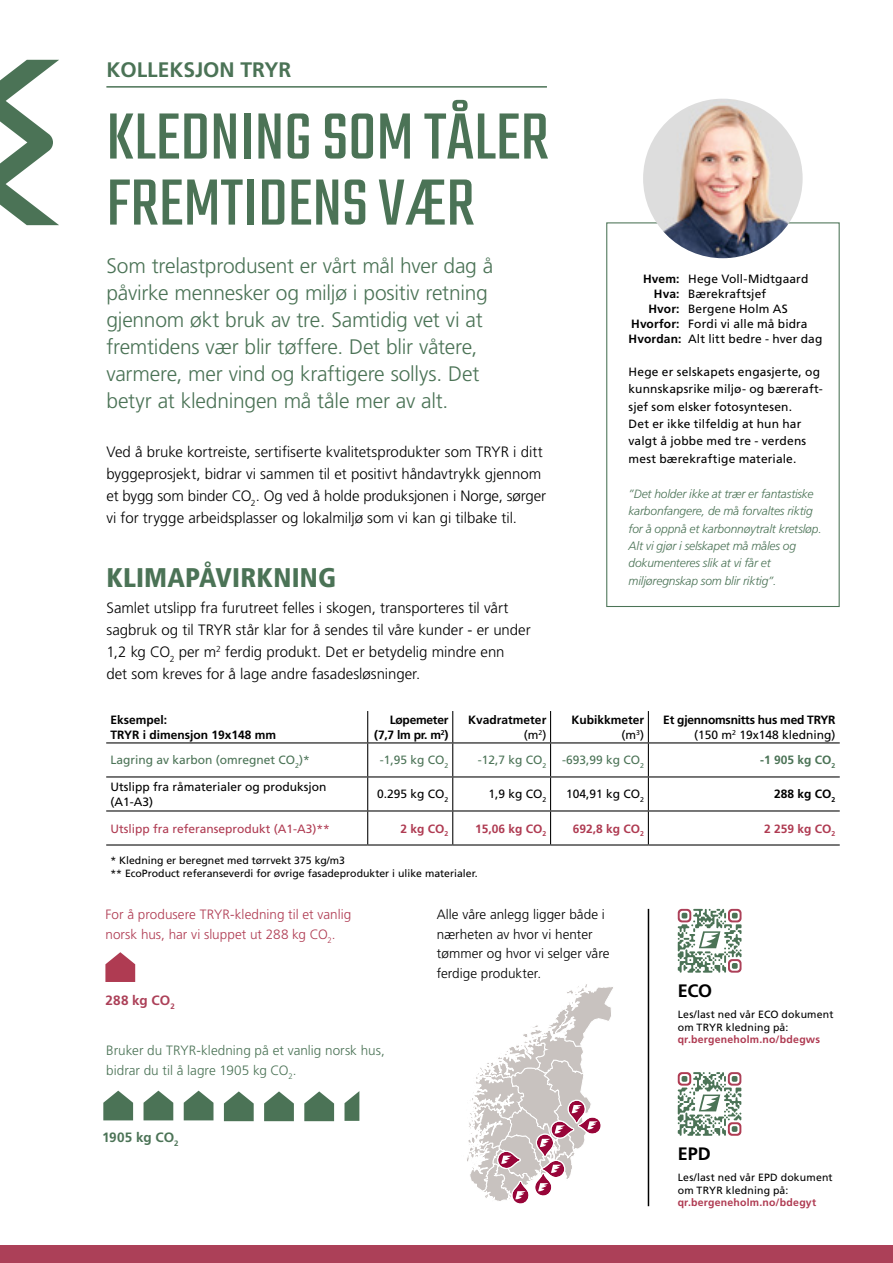
<style>
.page{position:relative;width:893px;height:1263px;background:#fff}
.page>*{position:absolute;margin:0;border:0;box-sizing:border-box;transform-origin:0 0}
.t1{font:72px/66px "Teko";color:#4b7356}
.t2{font:900 condensed 27px "Frutiger LT Std";letter-spacing:.01em;color:#4b7356}
.t3{font:300 21px/27px "Frutiger LT Std";letter-spacing:-.01em;color:#4b7356}
.t4{font:700 21px "Frutiger LT Std";color:#4b7356}
.t5{font:700 18px "Frutiger LT Std";letter-spacing:-.005em;color:#000}
.t6{font:300 15px/21.8px "Frutiger LT Std";color:#000}
.t7{font:300 13.5px/19.5px "Frutiger LT Std";letter-spacing:.005em;color:#000}
.t8{font:300 13.5px/19.5px "Frutiger LT Std";color:#af3b52}
.t9{font:300 13.5px/19.5px "Frutiger LT Std";color:#4b7356}
.t10{font:700 13.5px "Frutiger LT Std";letter-spacing:.005em;color:#4b7356}
.t11{font:700 13.5px "Frutiger LT Std";letter-spacing:.01em;color:#ac4058}
.t12{font:12px/17.4px "Frutiger LT Std";letter-spacing:.01em;color:#000}
.t13{font:italic 300 12px/17.4px "Frutiger LT Std";letter-spacing:-.015em;color:#4b7356}
.t14{font:700 12px/14.4px "Frutiger LT Std";color:#000;text-align:right}
.t15{font:700 12px/14.4px "Frutiger LT Std";letter-spacing:-.02em;color:#000;text-align:right}
.t16{font:12px "Frutiger LT Std";color:#4b7356}
.t17{font:12px "Frutiger LT Std";color:#af3b52}
.t18{font:700 12px "Frutiger LT Std";color:#af3b52}
.t19{font:700 12px "Frutiger LT Std";color:#4b7356}
.t20{font:10.5px/12.6px "Frutiger LT Std";color:#000}
.t21{font:10.5px/12.6px "Frutiger LT Std";letter-spacing:.02em;color:#000}
.t22{font:700 10.5px "Frutiger LT Std";letter-spacing:.02em;color:#af3b52}
.s1{font-weight:700}
.s2{font-weight:400}
</style>
<div class="page">
<svg style="left:0;top:60px;width:59px;height:165px"></svg>
<hr style="left:106px;top:86px;width:441px;height:2px;background:#4b7356">
<div style="left:606px;top:222px;width:234px;height:385px;border:1px solid #4b7356"></div>
<img style="left:643px;top:99px;width:160px;height:159px;border-radius:80px">
<hr style="left:367px;top:711px;width:1px;height:31px;background:#000">
<hr style="left:452px;top:711px;width:1px;height:31px;background:#000">
<hr style="left:550px;top:711px;width:1px;height:31px;background:#000">
<hr style="left:648px;top:711px;width:1px;height:31px;background:#000">
<hr style="left:106px;top:742px;width:262px;height:1px;background:#000">
<hr style="left:367px;top:743px;width:1px;height:33px;background:#000">
<hr style="left:368px;top:742px;width:85px;height:1px;background:#000">
<hr style="left:452px;top:743px;width:1px;height:33px;background:#000">
<hr style="left:453px;top:742px;width:98px;height:1px;background:#000">
<hr style="left:550px;top:743px;width:1px;height:33px;background:#000">
<hr style="left:551px;top:742px;width:97px;height:1px;background:#000">
<hr style="left:648px;top:743px;width:1px;height:33px;background:#000">
<hr style="left:648px;top:742px;width:192px;height:1px;background:#000">
<hr style="left:106px;top:776px;width:262px;height:1px;background:#000">
<hr style="left:367px;top:777px;width:1px;height:33px;background:#000">
<hr style="left:368px;top:776px;width:85px;height:1px;background:#000">
<hr style="left:452px;top:777px;width:1px;height:33px;background:#000">
<hr style="left:453px;top:776px;width:98px;height:1px;background:#000">
<hr style="left:550px;top:777px;width:1px;height:33px;background:#000">
<hr style="left:551px;top:776px;width:97px;height:1px;background:#000">
<hr style="left:648px;top:777px;width:1px;height:33px;background:#000">
<hr style="left:648px;top:776px;width:192px;height:1px;background:#000">
<hr style="left:106px;top:810px;width:262px;height:1px;background:#000">
<hr style="left:367px;top:811px;width:1px;height:33px;background:#000">
<hr style="left:368px;top:810px;width:85px;height:1px;background:#000">
<hr style="left:452px;top:811px;width:1px;height:33px;background:#000">
<hr style="left:453px;top:810px;width:98px;height:1px;background:#000">
<hr style="left:550px;top:811px;width:1px;height:33px;background:#000">
<hr style="left:551px;top:810px;width:97px;height:1px;background:#000">
<hr style="left:648px;top:811px;width:1px;height:33px;background:#000">
<hr style="left:648px;top:810px;width:192px;height:1px;background:#000">
<hr style="left:106px;top:844px;width:262px;height:1px;background:#000">
<hr style="left:368px;top:844px;width:85px;height:1px;background:#000">
<hr style="left:453px;top:844px;width:98px;height:1px;background:#000">
<hr style="left:551px;top:844px;width:97px;height:1px;background:#000">
<hr style="left:648px;top:844px;width:192px;height:1px;background:#000">
<svg style="left:105px;top:952px;width:30px;height:30px"></svg>
<hr style="left:648px;top:909px;width:1px;height:297px;background:#000">
<svg style="left:678px;top:909px;width:63px;height:64px"></svg>
<svg style="left:678px;top:1072px;width:63px;height:64px"></svg>
<svg style="left:264px;top:1091px;width:30px;height:30px"></svg>
<svg style="left:224px;top:1091px;width:30px;height:30px"></svg>
<svg style="left:304px;top:1091px;width:30px;height:30px"></svg>
<svg style="left:144px;top:1091px;width:29px;height:29px"></svg>
<svg style="left:103px;top:1091px;width:30px;height:29px"></svg>
<svg style="left:184px;top:1091px;width:29px;height:29px"></svg>
<svg style="left:344px;top:1091px;width:15px;height:30px"></svg>
<svg style="left:467px;top:984px;width:146px;height:220px"></svg>
<div style="left:0;top:1245px;width:893px;height:18px;background:#ac4058"></div>
<h3 class="t4" style="left:106px;top:58px;width:186px">KOLLEKSJON TRYR</h3>
<h1 class="t1" style="left:106px;top:109px;width:444px">KLEDNING SOM TÅLER<br>FREMTIDENS VÆR</h1>
<p class="t3" style="left:106px;top:252px;width:388px">Som trelastprodusent er vårt mål hver dag å påvirke mennesker og miljø i positiv retning gjennom økt bruk av tre. Samtidig vet vi at fremtidens vær blir tøffere. Det blir våtere, varmere, mer vind og kraftigere sollys. Det betyr at kledningen må tåle mer av alt.</p>
<p class="t12" style="left:643px;top:271px;width:167px"><span class="s1">Hvem:</span> Hege Voll-Midtgaard</p>
<p class="t12" style="left:654px;top:286px;width:114px"><span class="s1">Hva:</span> Bærekraftsjef</p>
<p class="t12" style="left:648px;top:301px;width:141px"><span class="s1">Hvor:</span> Bergene Holm AS</p>
<p class="t12" style="left:631px;top:316px;width:178px"><span class="s1">Hvorfor:</span> Fordi vi alle må bidra</p>
<p class="t12" style="left:629px;top:331px;width:195px"><span class="s1">Hvordan:</span> Alt litt bedre - hver dag</p>
<p class="t12" style="left:629px;top:363px;width:196px">Hege er selskapets engasjerte, og kunnskapsrike miljø- og bæreraft&shy;sjef som elsker fotosyntesen.<br>Det er ikke tilfeldig at hun har valgt å jobbe med tre - verdens mest bærekraftige materiale.</p>
<p class="t13" style="left:629px;top:485px;width:195px">”Det holder ikke at trær er fantastiske karbonfangere, de må forvaltes riktig for å oppnå et karbonnøytralt kretsløp.<br>Alt vi gjør i selskapet må måles og dokumenteres slik at vi får et miljøregnskap som blir riktig”.</p>
<p class="t6" style="left:106px;top:441px;width:441px">Ved å bruke kortreiste, sertifiserte kvalitetsprodukter som TRYR i ditt byggeprosjekt, bidrar vi sammen til et positivt håndavtrykk gjennom et bygg som binder CO<sub>2</sub>. Og ved å holde produksjonen i Norge, sørger vi for trygge arbeidsplasser og lokalmiljø som vi kan gi tilbake til.</p>
<h2 class="t2" style="left:106px;top:562px;width:231px">KLIMAPÅVIRKNING</h2>
<p class="t6" style="left:106px;top:597px;width:426px">Samlet utslipp fra furutreet felles i skogen, transporteres til vårt sagbruk og til TRYR står klar for å sendes til våre kunder - er under 1,2 kg CO<sub>2</sub> per m<sup>2</sup> ferdig produkt. Det er betydelig mindre enn<br>det som kreves for å lage andre fasadesløsninger.</p>
<p class="t14" style="left:110px;top:713px;width:167px;text-align:left">Eksempel:<br>TRYR i dimensjon 19x148 mm</p>
<p class="t15" style="left:374px;top:713px;width:76px">Løpemeter (7,7 lm pr. m<sup>2</sup>)</p>
<p class="t14" style="left:468px;top:713px;width:80px">Kvadratmeter <span class="s2">(m</span><sup>2</sup><span class="s2">)</span></p>
<p class="t14" style="left:571px;top:713px;width:74px">Kubikkmeter <span class="s2">(m</span><sup>3</sup><span class="s2">)</span></p>
<p class="t15" style="left:663px;top:713px;width:174px">Et gjennomsnitts hus med TRYR <span class="s2">(150 m</span><sup>2</sup> <span class="s2">19x148 kledning)</span></p>
<p class="t16" style="left:110px;top:753px;width:201px">Lagring av karbon (omregnet CO<sub>2</sub>)*</p>
<p class="t16" style="left:380px;top:753px;width:70px">-1,95 kg CO<sub>2</sub></p>
<p class="t16" style="left:478px;top:753px;width:70px">-12,7 kg CO<sub>2</sub></p>
<p class="t16" style="left:562px;top:753px;width:83px">-693,99 kg CO<sub>2</sub></p>
<p class="t19" style="left:760px;top:753px;width:77px">-1 905 kg CO<sub>2</sub></p>
<p class="t12" style="left:110px;top:780px;width:218px;line-height:14.4px">Utslipp fra råmaterialer og produksjon (A1-A3)</p>
<p class="t12" style="left:377px;top:786px;width:73px">0.295 kg CO<sub>2</sub></p>
<p class="t12" style="left:488px;top:786px;width:59px">1,9 kg CO<sub>2</sub></p>
<p class="t12" style="left:566px;top:786px;width:79px">104,91 kg CO<sub>2</sub></p>
<p class="t14" style="left:774px;top:787px;width:63px">288 kg CO<sub>2</sub></p>
<p class="t17" style="left:110px;top:821px;width:221px">Utslipp fra referanseprodukt (A1-A3)**</p>
<p class="t18" style="left:401px;top:821px;width:49px">2 kg CO<sub>2</sub></p>
<p class="t18" style="left:475px;top:821px;width:73px">15,06 kg CO<sub>2</sub></p>
<p class="t18" style="left:573px;top:821px;width:73px">692,8 kg CO<sub>2</sub></p>
<p class="t18" style="left:764px;top:821px;width:73px">2 259 kg CO<sub>2</sub></p>
<p class="t20" style="left:110px;top:854px;width:369px">* Kledning er beregnet med tørrvekt 375 kg/m3<br>** EcoProduct referanseverdi for øvrige fasadeprodukter i ulike materialer.</p>
<p class="t8" style="left:105px;top:905px;width:247px">For å produsere TRYR-kledning til et vanlig norsk hus, har vi sluppet ut 288 kg CO<sub>2</sub>.</p>
<p class="t7" style="left:437px;top:905px;width:174px">Alle våre anlegg ligger både i nærheten av hvor vi henter tømmer og hvor vi selger våre ferdige produkter.</p>
<p class="t11" style="left:105px;top:992px;width:71px">288 kg CO<sub>2</sub></p>
<p class="t9" style="left:106px;top:1041px;width:280px">Bruker du TRYR-kledning på et vanlig norsk hus, bidrar du til å lagre 1905 kg CO<sub>2</sub>.</p>
<p class="t10" style="left:102px;top:1129px;width:78px">1905 kg CO<sub>2</sub></p>
<p class="t5" style="left:678px;top:980px;width:36px">ECO</p>
<p class="t21" style="left:678px;top:1008px;width:157px">Les/last ned vår ECO dokument om TRYR kledning på:</p>
<p class="t22" style="left:678px;top:1033px;width:144px">qr.bergeneholm.no/bdegws</p>
<p class="t5" style="left:678px;top:1143px;width:34px">EPD</p>
<p class="t21" style="left:678px;top:1171px;width:156px">Les/last ned vår EPD dokument om TRYR kledning på:</p>
<p class="t22" style="left:678px;top:1196px;width:140px">qr.bergeneholm.no/bdegyt</p>
</div>
